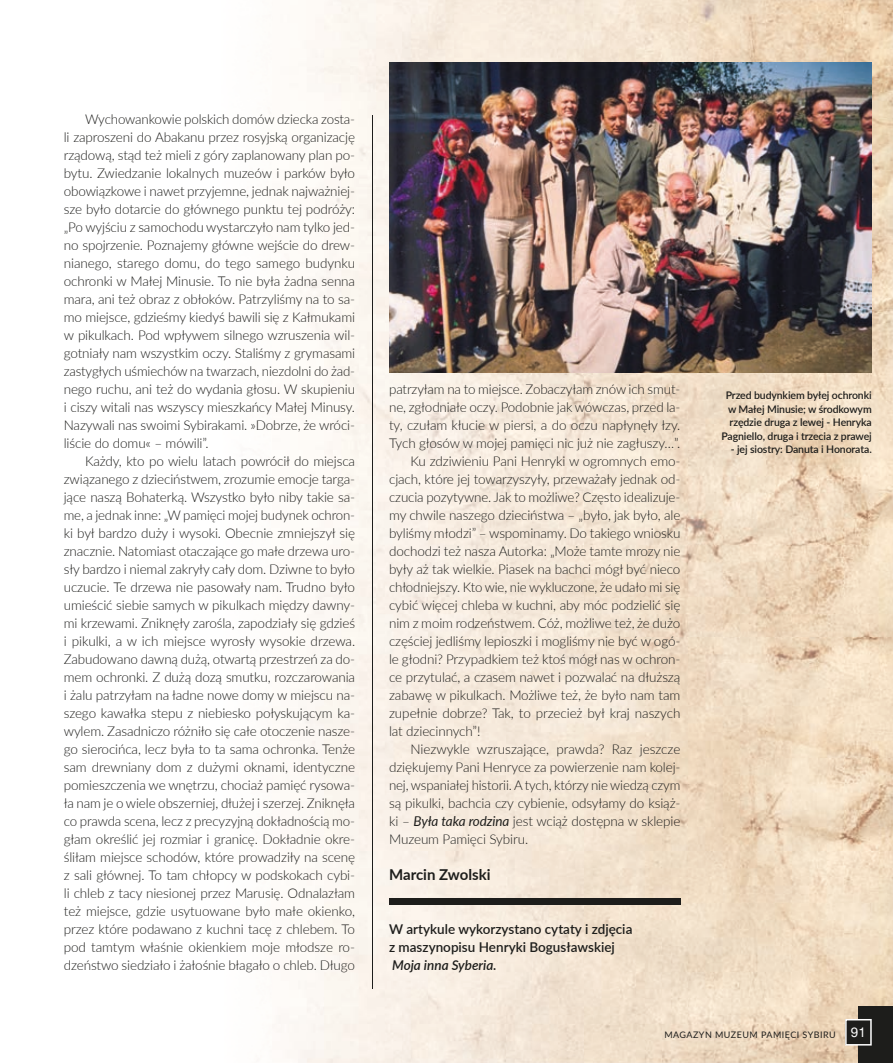
<style>
.page{position:relative;width:893px;height:1063px;background:#fff}
.page>*{position:absolute;margin:0;border:0;box-sizing:border-box;transform-origin:0 0}
.t1{font:700 15px "Lato";color:#1d1d1b}
.t2{font:300 13.5px/18px "Lato";letter-spacing:-.01em;color:#1d1d1b;text-align:justify}
.t3{font:600 13.5px/18px "Lato";color:#1d1d1b}
.t4{font:italic 600 13.5px "Lato";color:#1d1d1b}
.t5{font:600 10.5px/13.5px "Lato";letter-spacing:-.01em;color:#1d1d1b;text-align:right}
.t6{font:9px "Lato";letter-spacing:.05em;color:#1d1d1b}
.s1{font-weight:400;font-style:italic}
.s2{font-family:"Switzer EFN";font-size:13.5px;color:#fff}
</style>
<div class="page">
<img style="left:269px;top:0;width:624px;height:1063px">
<div style="left:859px;top:1006px;width:34px;height:57px;background:#1d1d1b"></div>
<svg style="left:845px;top:1019px;width:27px;height:27px"></svg>
<hr style="left:372px;top:115px;width:1px;height:873px;background:#1d1d1b">
<div style="left:389px;top:899px;width:291px;height:6px;background:#1d1d1b"></div>
<img style="left:389px;top:63px;width:483px;height:310px">
<p class="t2" style="left:64px;top:110px;width:293px;text-indent:21px">Wychowankowie polskich domów dziecka zosta&shy;li zaproszeni do Abakanu przez rosyjską organizację rządową, stąd też mieli z góry zaplanowany plan po&shy;bytu. Zwiedzanie lokalnych muzeów i parków było obowiązkowe i nawet przyjemne, jednak najważniej&shy;sze było dotarcie do głównego punktu tej podróży: „Po wyjściu z samochodu wystarczyło nam tylko jed&shy;no spojrzenie. Poznajemy główne wejście do drew&shy;nianego, starego domu, do tego samego budynku ochronki w Małej Minusie. To nie była żadna senna mara, ani też obraz z obłoków. Patrzyliśmy na to sa&shy;mo miejsce, gdzieśmy kiedyś bawili się z Kałmukami w pikulkach. Pod wpływem silnego wzruszenia wil&shy;gotniały nam wszystkim oczy. Staliśmy z grymasami zastygłych uśmiechów na twarzach, niezdolni do żad&shy;nego ruchu, ani też do wydania głosu. W skupieniu i ciszy witali nas wszyscy mieszkańcy Małej Minusy.<br>Nazywali nas swoimi Sybirakami. »Dobrze, że wróci&shy;liście do domu« – mówili”.</p>
<p class="t2" style="left:64px;top:452px;width:293px;text-indent:21px">Każdy, kto po wielu latach powrócił do miejsca związanego z dzieciństwem, zrozumie emocje targa&shy;jące naszą Bohaterką. Wszystko było niby takie sa&shy;me, a jednak inne: „W pamięci mojej budynek ochron&shy;ki był bardzo duży i wysoki. Obecnie zmniejszył się znacznie. Natomiast otaczające go małe drzewa uro&shy;sły bardzo i niemal zakryły cały dom. Dziwne to było uczucie. Te drzewa nie pasowały nam. Trudno było umieścić siebie samych w pikulkach między dawny&shy;mi krzewami. Zniknęły zarośla, zapodziały się gdzieś i pikulki, a w ich miejsce wyrosły wysokie drzewa.<br>Zabudowano dawną dużą, otwartą przestrzeń za do&shy;mem ochronki. Z dużą dozą smutku, rozczarowania i żalu patrzyłam na ładne nowe domy w miejscu na&shy;szego kawałka stepu z niebiesko połyskującym ka&shy;wylem. Zasadniczo różniło się całe otoczenie nasze&shy;go sierocińca, lecz była to ta sama ochronka. Tenże sam drewniany dom z dużymi oknami, identyczne pomieszczenia we wnętrzu, chociaż pamięć rysowa&shy;ła nam je o wiele obszerniej, dłużej i szerzej. Zniknęła co prawda scena, lecz z precyzyjną dokładnością mo&shy;głam określić jej rozmiar i granicę. Dokładnie okre&shy;śliłam miejsce schodów, które prowadziły na scenę z sali głównej. To tam chłopcy w podskokach cybi&shy;li chleb z tacy niesionej przez Marusię. Odnalazłam też miejsce, gdzie usytuowane było małe okienko, przez które podawano z kuchni tacę z chlebem. To pod tamtym właśnie okienkiem moje młodsze ro&shy;dzeństwo siedziało i żałośnie błagało o chleb. Długo</p>
<p class="t2" style="left:389px;top:380px;width:293px">patrzyłam na to miejsce. Zobaczyłam znów ich smut-</p>
<p class="t2" style="left:389px;top:398px;width:293px">ne, zgłodniałe oczy. Podobnie jak wówczas, przed la-</p>
<p class="t2" style="left:389px;top:416px;width:293px">ty, czułam kłucie w piersi, a do oczu napłynęły łzy.</p>
<p class="t2" style="left:389px;top:434px;width:293px">Tych głosów w mojej pamięci nic już nie zagłuszy…”.</p>
<p class="t2" style="left:410px;top:452px;width:272px">Ku zdziwieniu Pani Henryki w ogromnych emo-</p>
<p class="t2" style="left:389px;top:470px;width:293px">cjach, które jej towarzyszyły, przeważały jednak od-</p>
<p class="t2" style="left:389px;top:488px;width:293px">czucia pozytywne. Jak to możliwe? Często idealizuje-</p>
<p class="t2" style="left:389px;top:506px;width:293px">my chwile naszego dzieciństwa – „było, jak było, ale</p>
<p class="t2" style="left:389px;top:524px;width:293px">byliśmy młodzi” – wspominamy. Do takiego wniosku</p>
<p class="t2" style="left:389px;top:542px;width:293px">dochodzi też nasza Autorka: „Może tamte mrozy nie</p>
<p class="t2" style="left:389px;top:560px;width:293px">były aż tak wielkie. Piasek na bachci mógł być nieco</p>
<p class="t2" style="left:389px;top:578px;width:293px">chłodniejszy. Kto wie, nie wykluczone, że udało mi się</p>
<p class="t2" style="left:389px;top:596px;width:293px">cybić więcej chleba w kuchni, aby móc podzielić się</p>
<p class="t2" style="left:389px;top:614px;width:293px">nim z moim rodzeństwem. Cóż, możliwe też, że dużo</p>
<p class="t2" style="left:389px;top:632px;width:293px">częściej jedliśmy lepioszki i mogliśmy nie być w ogó-</p>
<p class="t2" style="left:389px;top:650px;width:293px">le głodni? Przypadkiem też ktoś mógł nas w ochron-</p>
<p class="t2" style="left:389px;top:668px;width:293px">ce przytulać, a czasem nawet i pozwalać na dłuższą</p>
<p class="t2" style="left:389px;top:686px;width:293px">zabawę w pikulkach. Możliwe też, że było nam tam</p>
<p class="t2" style="left:389px;top:704px;width:293px">zupełnie dobrze? Tak, to przecież był kraj naszych</p>
<p class="t2" style="left:389px;top:722px;width:93px">lat dziecinnych”!</p>
<p class="t2" style="left:410px;top:740px;width:272px">Niezwykle wzruszające, prawda? Raz jeszcze</p>
<p class="t2" style="left:389px;top:758px;width:293px">dziękujemy Pani Henryce za powierzenie nam kolej-</p>
<p class="t2" style="left:389px;top:776px;width:293px">nej, wspaniałej historii. A tych, którzy nie wiedzą czym</p>
<p class="t2" style="left:389px;top:794px;width:293px">są pikulki, bachcia czy cybienie, odsyłamy do książ-</p>
<p class="t2" style="left:389px;top:812px;width:293px">ki – <span class="s1">Była taka rodzina</span> jest wciąż dostępna w sklepie</p>
<p class="t2" style="left:389px;top:830px;width:141px">Muzeum Pamięci Sybiru.</p>
<p class="t1" style="left:389px;top:865px;width:103px">Marcin Zwolski</p>
<p class="t3" style="left:389px;top:920px;width:245px">W artykule wykorzystano cytaty i zdjęcia z maszynopisu Henryki Bogusławskiej</p>
<p class="t4" style="left:392px;top:957px;width:106px">Moja inna Syberia.</p>
<p class="t5" style="left:721px;top:388px;width:152px">Przed budynkiem byłej ochronki w Małej Minusie; w środkowym rzędzie druga z lewej - Henryka<br>Pagniello, druga i trzecia z prawej</p>
<p class="t5" style="left:731px;top:442px;width:143px">- jej siostry: Danuta i Honorata.</p>
<p class="t6" style="left:664px;top:1029px;width:203px">MAGAZYN MUZEUM PAMIĘCI SYBIRU <span class="s2">91</span></p>
</div>
